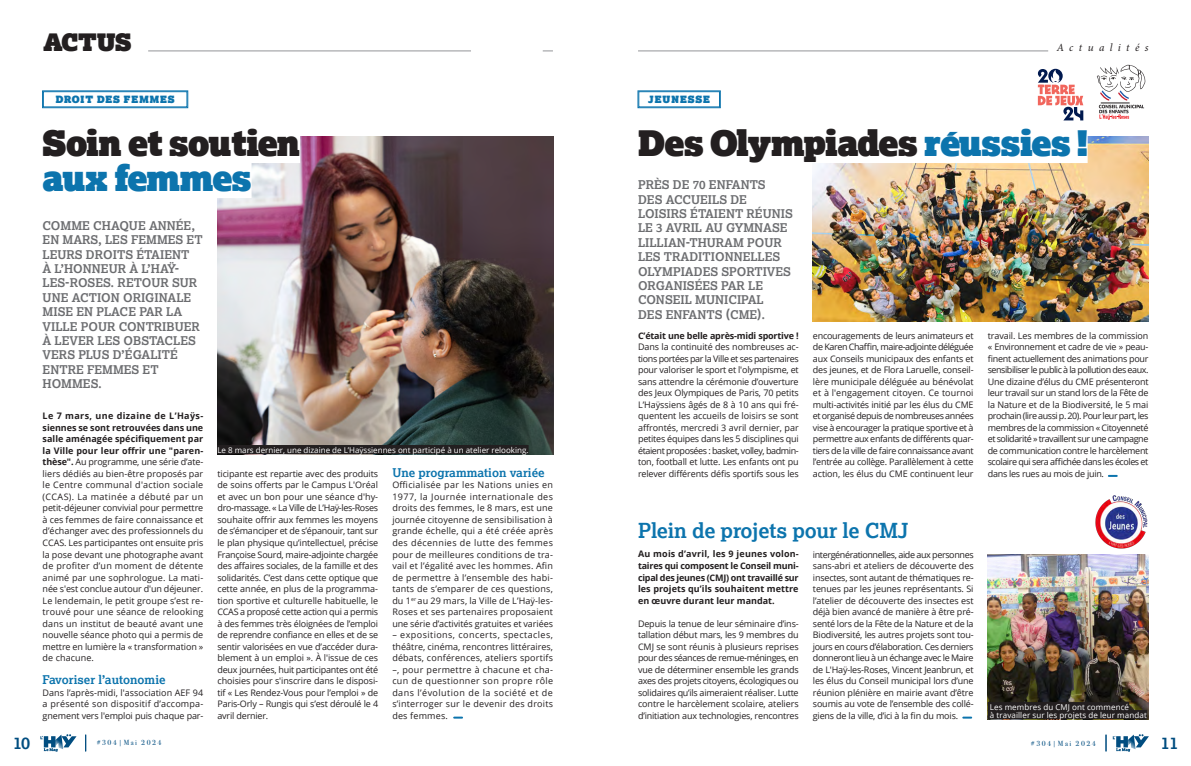
<style>
.page{position:relative;width:1191px;height:766px;background:#fff}
.page>*{position:absolute;margin:0;border:0;box-sizing:border-box;transform-origin:0 0}
.Actus_Titre{font:35px "Lexia Advertising";letter-spacing:-.02em;color:#231f20}
.Actus_Titre-2{font:35px "Lexia Advertising";letter-spacing:-.025em;color:#0c74ad}
.t1{font:23.9px "Lexia Advertising";letter-spacing:-.01em;color:#231f20}
.Dynamique_Titre_3{font:700 20.6px "Lexia";letter-spacing:-.01em;color:#0c74ad}
.t2{font:700 16.7px "Lexia";color:#014d80}
.Actus_Chapo{font:700 12px/14.4px "Lexia";color:#6c6d70}
.Actus_Body_Justifié{font:700 12px "Lexia";color:#0c74ad}
.t3{font:italic 11px "Minion Pro";letter-spacing:.49em;color:#231f20}
.Général_sous-Rubrique{font:10px "Lexia Advertising";letter-spacing:.1em;color:#0c74ad}
.Actus_Body_Justifié-2{font:9px/11.5px "Open Sans";letter-spacing:-.015em;color:#231f20;text-align:justify}
.Actus_Body_Justifié-3{font:700 9px/11.5px "Open Sans";letter-spacing:.005em;color:#231f20;text-align:justify}
.général_Légende{font:8px/8px "Open Sans";color:#fff}
.t4{font:7.4px "Bodoni Svty Two ITCTT";letter-spacing:.2em;color:#014d80}
.s1{color:#0c74ad}
.s2{font-weight:700}
</style>
<div class="page">
<hr style="left:638px;top:51px;width:410px;height:1px;background:#939598">
<svg style="left:1105px;top:734px;width:44px;height:17px"></svg>
<svg style="left:85px;top:734px;width:2px;height:17px"></svg>
<svg style="left:40px;top:734px;width:37px;height:17px"></svg>
<svg style="left:638px;top:91px;width:82px;height:17px"></svg>
<svg style="left:42px;top:91px;width:146px;height:17px"></svg>
<svg style="left:1108px;top:475px;width:8px;height:2px"></svg>
<svg style="left:454px;top:716px;width:8px;height:2px"></svg>
<img style="left:813px;top:136px;width:335px;height:186px">
<img style="left:217px;top:136px;width:336px;height:318px">
<svg style="left:963px;top:716px;width:8px;height:2px"></svg>
<svg style="left:1096px;top:64px;width:49px;height:56px"></svg>
<img style="left:1095px;top:495px;width:53px;height:54px">
<hr style="left:148px;top:51px;width:323px;height:1px;background:#939598">
<img style="left:987px;top:554px;width:161px;height:165px">
<div style="left:987px;top:701px;width:142px;height:9px;background:#231f20"></div>
<div style="left:987px;top:709px;width:159px;height:9px;background:#231f20"></div>
<div style="left:638px;top:127px;width:449px;height:36px;background:#fff"></div>
<div style="left:43px;top:127px;width:257px;height:36px;background:#fff"></div>
<div style="left:43px;top:162px;width:208px;height:36px;background:#fff"></div>
<svg style="left:1037px;top:69px;width:46px;height:51px"></svg>
<div style="left:217px;top:445px;width:311px;height:9px;background:#231f20"></div>
<h2 class="t1" style="left:43px;top:27px;width:90px">ACTUS</h2>
<p class="t3" style="left:1056px;top:40px;width:93px">Actualités</p>
<p class="Général_sous-Rubrique" style="left:56px;top:93px;width:120px">DROIT DES FEMMES</p>
<p class="Général_sous-Rubrique" style="left:648px;top:93px;width:63px">JEUNESSE</p>
<p class="Actus_Titre" style="left:43px;top:120px;width:259px">Soin et soutien</p>
<p class="Actus_Titre" style="left:638px;top:120px;width:451px">Des Olympiades <span class="s1">réussies !</span></p>
<p class="Actus_Titre-2" style="left:43px;top:155px;width:210px">aux femmes</p>
<p class="Actus_Chapo" style="left:638px;top:177px;width:129px">PRÈS DE 70 ENFANTS</p>
<p class="Actus_Chapo" style="left:638px;top:192px;width:156px">DES ACCUEILS DE<br>LOISIRS ÉTAIENT RÉUNIS<br>LE 3 AVRIL AU GYMNASE<br>LILLIAN-THURAM POUR<br>LES TRADITIONNELLES<br>OLYMPIADES SPORTIVES<br>ORGANISÉES PAR LE<br>CONSEIL MUNICIPAL</p>
<p class="Actus_Chapo" style="left:638px;top:307px;width:129px">DES ENFANTS (CME).</p>
<p class="Actus_Chapo" style="left:43px;top:218px;width:161px">COMME CHAQUE ANNÉE,<br>EN MARS, LES FEMMES ET<br>LEURS DROITS ÉTAIENT<br>À L’HONNEUR À L’HAŸ-<br>LES-ROSES. RETOUR SUR<br>UNE ACTION ORIGINALE<br>MISE EN PLACE PAR LA<br>VILLE POUR CONTRIBUER<br>À LEVER LES OBSTACLES<br>VERS PLUS D’ÉGALITÉ<br>ENTRE FEMMES ET<br>HOMMES.</p>
<p class="Actus_Body_Justifié-2" style="left:638px;top:329px;width:162px"><span class="s2">C’était une belle après-midi sportive !<br></span>Dans la continuité des nombreuses ac&shy;tions portées par la Ville et ses partenaires pour valoriser le sport et l'olympisme, et sans attendre la cérémonie d’ouverture des Jeux Olympiques de Paris, 70 petits L’Haÿssiens âgés de 8 à 10 ans qui fré&shy;quentent les accueils de loisirs se sont affrontés, mercredi 3 avril dernier, par petites équipes dans les 5 disciplines qui étaient proposées : basket, volley, badmin&shy;ton, football et lutte. Les enfants ont pu relever différents défis sportifs sous les</p>
<p class="Actus_Body_Justifié-2" style="left:813px;top:329px;width:162px">encouragements de leurs animateurs et de Karen Chaffin, maire-adjointe déléguée aux Conseils municipaux des enfants et des jeunes, et de Flora Laruelle, conseil&shy;lère municipale déléguée au bénévolat et à l'engagement citoyen. Ce tournoi multi-activités initié par les élus du CME et organisé depuis de nombreuses années vise à encourager la pratique sportive et à permettre aux enfants de différents quar&shy;tiers de la ville de faire connaissance avant l’entrée au collège. Parallèlement à cette action, les élus du CME continuent leur</p>
<p class="Actus_Body_Justifié-2" style="left:987px;top:329px;width:162px">travail. Les membres de la commission « Environnement et cadre de vie » peau&shy;finent actuellement des animations pour sensibiliser le public à la pollution des eaux.<br>Une dizaine d’élus du CME présenteront leur travail sur un stand lors de la Fête de la Nature et de la Biodiversité, le 5 mai prochain (lire aussi p. 20). Pour leur part, les membres de la commission « Citoyenneté et solidarité » travaillent sur une campagne de communication contre le harcèlement scolaire qui sera affichée dans les écoles et dans les rues au mois de juin.</p>
<p class="Actus_Body_Justifié-2" style="left:43px;top:410px;width:162px"><span class="s2">Le 7 mars, une dizaine de L’Haÿs&shy;siennes se sont retrouvées dans une salle aménagée spécifiquement par la Ville pour leur offrir une "paren&shy;thèse".</span> Au programme, une série d’ate&shy;liers dédiés au bien-être proposés par le Centre communal d'action sociale (CCAS). La matinée a débuté par un petit-déjeuner convivial pour permettre à ces femmes de faire connaissance et d’échanger avec des professionnels du CCAS. Les participantes ont ensuite pris la pose devant une photographe avant de profiter d’un moment de détente animé par une sophrologue. La mati&shy;née s'est conclue autour d'un déjeuner.<br>Le lendemain, le petit groupe s’est re&shy;trouvé pour une séance de relooking dans un institut de beauté avant une nouvelle séance photo qui a permis de mettre en lumière la « transformation » de chacune.</p>
<p class="Actus_Body_Justifié" style="left:43px;top:672px;width:124px">Favoriser l’autonomie</p>
<p class="Actus_Body_Justifié-2" style="left:43px;top:686px;width:162px">Dans l’après-midi, l'association AEF 94 a présenté son dispositif d’accompa&shy;gnement vers l'emploi puis chaque par-</p>
<p class="général_Légende" style="left:217px;top:445px;width:313px">Le 8 mars dernier, une dizaine de L’Haÿssiennes ont participé à un atelier relooking.</p>
<p class="Actus_Body_Justifié-2" style="left:217px;top:467px;width:162px">ticipante est repartie avec des produits de soins offerts par le Campus L'Oréal et avec un bon pour une séance d'hy&shy;dro-massage. « La Ville de L’Haÿ-les-Roses souhaite offrir aux femmes les moyens de s’émanciper et de s’épanouir, tant sur le plan physique qu’intellectuel, précise Françoise Sourd, maire-adjointe chargée des affaires sociales, de la famille et des solidarités. C’est dans cette optique que cette année, en plus de la programma&shy;tion sportive et culturelle habituelle, le CCAS a proposé cette action qui a permis à des femmes très éloignées de l’emploi de reprendre confiance en elles et de se sentir valorisées en vue d’accéder dura&shy;blement à un emploi ». À l'issue de ces deux journées, huit participantes ont été choisies pour s'inscrire dans le disposi&shy;tif « Les Rendez-Vous pour l’emploi » de Paris-Orly – Rungis qui s’est déroulé le 4 avril dernier.</p>
<p class="Actus_Body_Justifié" style="left:392px;top:465px;width:154px">Une programmation variée</p>
<p class="Actus_Body_Justifié-2" style="left:392px;top:479px;width:162px">Officialisée par les Nations unies en 1977, la Journée internationale des droits des femmes, le 8 mars, est une journée citoyenne de sensibilisation à grande échelle, qui a été créée après des décennies de lutte des femmes pour de meilleures conditions de tra&shy;vail et l’égalité avec les hommes. Afin de permettre à l’ensemble des habi&shy;tants de s’emparer de ces questions, du 1<sup>er</sup> au 29 mars, la Ville de L’Haÿ-les-Roses et ses partenaires proposaient une série d’activités gratuites et variées</p>
<p class="Actus_Body_Justifié-2" style="left:392px;top:628px;width:162px">– expositions, concerts, spectacles, théâtre, cinéma, rencontres littéraires, débats, conférences, ateliers sportifs –, pour permettre à chacune et cha&shy;cun de questionner son propre rôle dans l’évolution de la société et de s’interroger sur le devenir des droits des femmes.</p>
<p class="Dynamique_Titre_3" style="left:638px;top:517px;width:272px">Plein de projets pour le CMJ</p>
<p class="Actus_Body_Justifié-2" style="left:813px;top:548px;width:162px">intergénérationnelles, aide aux personnes sans-abri et ateliers de découverte des insectes, sont autant de thématiques re&shy;tenues par les jeunes représentants. Si l’atelier de découverte des insectes est déjà bien avancé de manière à être pré&shy;senté lors de la Fête de la Nature et de la Biodiversité, les autres projets sont tou&shy;jours en cours d’élaboration. Ces derniers donneront lieu à un échange avec le Maire de L'Haÿ-les-Roses, Vincent Jeanbrun, et les élus du Conseil municipal lors d’une réunion plénière en mairie avant d’être soumis au vote de l’ensemble des collé&shy;giens de la ville, d’ici à la fin du mois.</p>
<p class="Actus_Body_Justifié-3" style="left:638px;top:548px;width:162px">Au mois d’avril, les 9 jeunes volon&shy;taires qui composent le Conseil muni&shy;cipal des jeunes (CMJ) ont travaillé sur les projets qu’ils souhaitent mettre en œuvre durant leur mandat.</p>
<p class="Actus_Body_Justifié-2" style="left:638px;top:617px;width:162px">Depuis la tenue de leur séminaire d’ins&shy;tallation début mars, les 9 membres du CMJ se sont réunis à plusieurs reprises pour des séances de remue-méninges, en vue de déterminer ensemble les grands axes des projets citoyens, écologiques ou solidaires qu’ils aimeraient réaliser. Lutte contre le harcèlement scolaire, ateliers d’initiation aux technologies, rencontres</p>
<p class="général_Légende" style="left:989px;top:702px;width:158px">Les membres du CMJ ont commencé<br>à travailler sur les projets de leur mandat</p>
<h3 class="t2" style="left:13px;top:732px;width:18px">10</h3>
<p class="t4" style="left:97px;top:736px;width:66px">#304|Mai 2024</p>
<p class="t4" style="left:1031px;top:737px;width:66px">#304|Mai 2024</p>
<h3 class="t2" style="left:1160px;top:732px;width:19px">11</h3>
</div>
